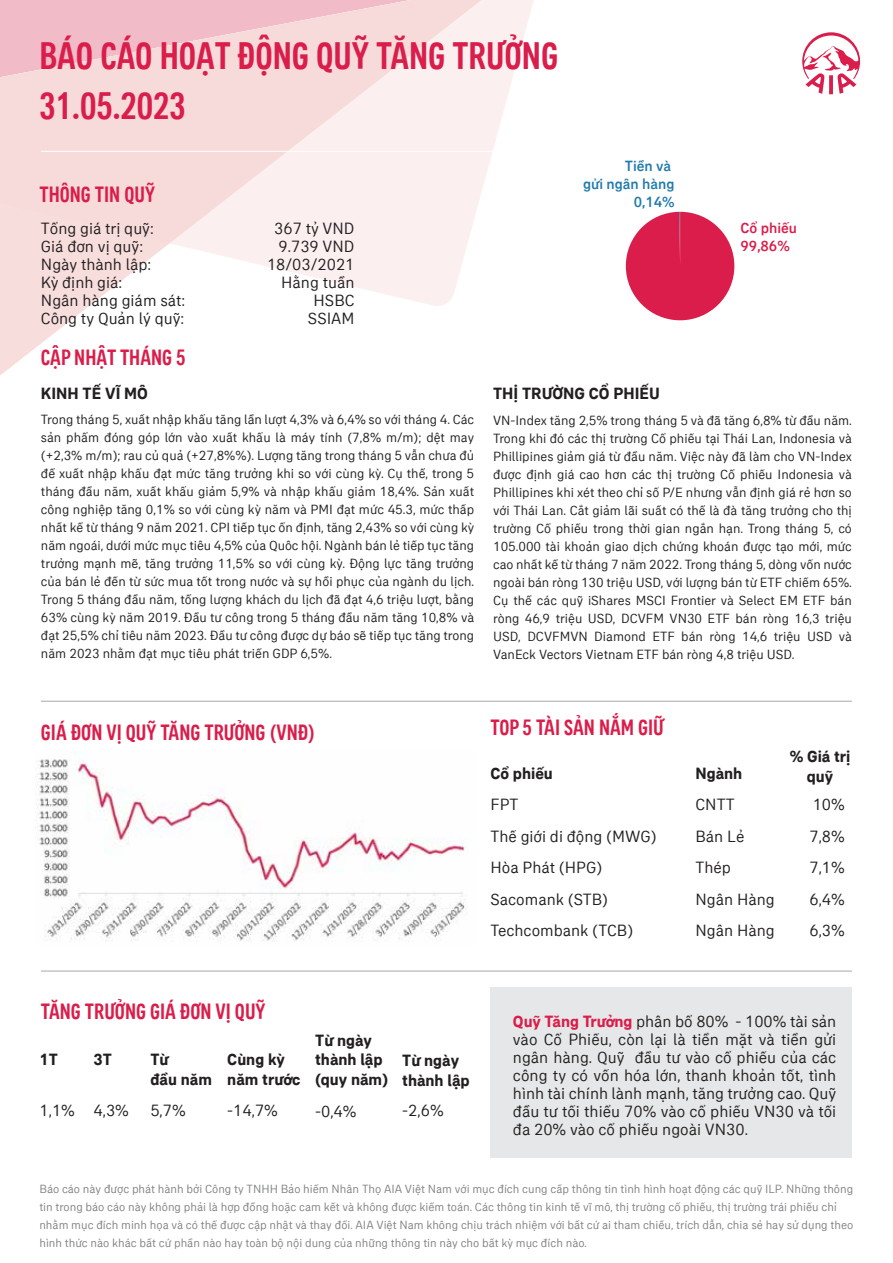
<style>
.page{position:relative;width:893px;height:1263px;background:#fff}
.page>*{position:absolute;margin:0;border:0;box-sizing:border-box;transform-origin:0 0}
.t1{font:500 condensed 39px "AIA Everest";color:#da1d4a}
.t2{font:500 condensed 22.5px "AIA Everest";color:#da1d4a}
.t3{font:16.5px/18px "AIA Everest";color:#231f20}
.t4{font:700 16.5px/19.8px "AIA Everest";color:#231f20}
.t5{font:500 15px/18px "AIA Everest";color:#207bad;text-align:right}
.t6{font:500 15px/18px "AIA Everest";color:#da1d4a}
.t7{font:13.5px/18px "AIA Everest";color:#231f20;text-align:justify}
.t8{font:12px/18px "AIA Everest";color:#808285}
.s1{font-weight:700;color:#da1d4a}
</style>
<div class="page">
<div style="left:490px;top:987px;width:362px;height:170px;background:#e6e7e8"></div>
<svg style="left:504px;top:0;width:30px;height:107px;fill:#fcf3f2"></svg>
<svg style="left:0;top:0;width:504px;height:375px"></svg>
<svg style="left:802px;top:32px;width:58px;height:62px"></svg>
<div style="left:626px;top:212px;width:108px;height:108px;background:#da1d4a;border-radius:54px"></div>
<hr style="left:41px;top:151px;width:811px;height:1px;background:#fff">
<hr style="left:41px;top:701px;width:811px;height:1px;background:#a7a9ac">
<hr style="left:41px;top:971px;width:811px;height:1px;background:#a7a9ac">
<img style="left:35px;top:752px;width:432px;height:190px">
<h1 class="t1" style="left:40px;top:31px;width:520px">BÁO CÁO HOẠT ĐỘNG QUỸ TĂNG TRƯỞNG</h1>
<h1 class="t1" style="left:40px;top:80px;width:148px">31.05.2023</h1>
<h2 class="t2" style="left:40px;top:180px;width:117px">THÔNG TIN QUỸ</h2>
<p class="t3" style="left:41px;top:218px;width:146px">Tổng giá trị quỹ:<br>Giá đơn vị quỹ:<br>Ngày thành lập:<br>Kỳ định giá:<br>Ngân hàng giám sát:<br>Công ty Quản lý quỹ:</p>
<h2 class="t2" style="left:41px;top:343px;width:146px">CẬP NHẬT THÁNG 5</h2>
<p class="t5" style="left:583px;top:156px;width:93px">Tiền và<br>gửi ngân hàng<br>0,14%</p>
<p class="t3" style="left:267px;top:218px;width:89px;text-align:right">367 tỷ VND<br>9.739 VND<br>18/03/2021<br>Hằng tuần<br>HSBC<br>SSIAM</p>
<p class="t6" style="left:740px;top:218px;width:58px">Cổ phiếu<br>99,86%</p>
<p class="t4" style="left:41px;top:383px;width:109px">KINH TẾ VĨ MÔ</p>
<p class="t4" style="left:493px;top:383px;width:168px">THỊ TRƯỜNG CỔ PHIẾU</p>
<p class="t7" style="left:41px;top:410px;width:435px">Trong tháng 5, xuất nhập khẩu tăng lần lượt 4,3% và 6,4% so với tháng 4. Các sản phẩm đóng góp lớn vào xuất khẩu là máy tính (7,8% m/m); dệt may (+2,3% m/m); rau củ quả (+27,8%%). Lượng tăng trong tháng 5 vẫn chưa đủ để xuất nhập khẩu đạt mức tăng trưởng khi so với cùng kỳ. Cụ thể, trong 5 tháng đầu năm, xuất khẩu giảm 5,9% và nhập khẩu giảm 18,4%. Sản xuất công nghiệp tăng 0,1% so với cùng kỳ năm và PMI đạt mức 45.3, mức thấp nhất kể từ tháng 9 năm 2021. CPI tiếp tục ổn định, tăng 2,43% so với cùng kỳ năm ngoái, dưới mức mục tiêu 4,5% của Quôc hội. Ngành bán lẻ tiếp tục tăng trưởng mạnh mẽ, tăng trưởng 11,5% so với cùng kỳ. Động lực tăng trưởng của bán lẻ đến từ sức mua tốt trong nước và sự hồi phục của ngành du lịch.<br>Trong 5 tháng đầu năm, tổng lượng khách du lịch đã đạt 4,6 triệu lượt, bằng 63% cùng kỳ năm 2019. Đầu tư công trong 5 tháng đầu năm tăng 10,8% và đạt 25,5% chỉ tiêu năm 2023. Đầu tư công được dự báo sẽ tiếp tục tăng trong năm 2023 nhằm đạt mục tiêu phát triển GDP 6,5%.</p>
<p class="t7" style="left:493px;top:410px;width:360px">VN-Index tăng 2,5% trong tháng 5 và đã tăng 6,8% từ đầu năm.<br>Trong khi đó các thị trường Cổ phiếu tại Thái Lan, Indonesia và Phillipines giảm giá từ đầu năm. Việc này đã làm cho VN-Index được định giá cao hơn các thị trường Cổ phiếu Indonesia và Phillipines khi xét theo chỉ số P/E nhưng vẫn định giá rẻ hơn so với Thái Lan. Cắt giảm lãi suất có thể là đà tăng trưởng cho thị trường Cổ phiếu trong thời gian ngắn hạn. Trong tháng 5, có 105.000 tài khoản giao dịch chứng khoán được tạo mới, mức cao nhất kể từ tháng 7 năm 2022. Trong tháng 5, dòng vốn nước ngoài bán ròng 130 triệu USD, với lượng bán từ ETF chiếm 65%.<br>Cụ thể các quỹ iShares MSCI Frontier và Select EM ETF bán ròng 46,9 triệu USD, DCVFM VN30 ETF bán ròng 16,3 triệu USD, DCVFMVN Diamond ETF bán ròng 14,6 triệu USD và VanEck Vectors Vietnam ETF bán ròng 4,8 triệu USD.</p>
<h2 class="t2" style="left:41px;top:718px;width:276px">GIÁ ĐƠN VỊ QUỸ TĂNG TRƯỞNG (VNĐ)</h2>
<h2 class="t2" style="left:490px;top:713px;width:175px">TOP 5 TÀI SẢN NẮM GIỮ</h2>
<p class="t4" style="left:490px;top:762px;width:64px">Cổ phiếu</p>
<p class="t4" style="left:695px;top:762px;width:48px">Ngành</p>
<p class="t4" style="left:790px;top:746px;width:62px;text-align:center">% Giá trị quỹ</p>
<p class="t3" style="left:490px;top:788px;width:168px;line-height:31.5px">FPT<br>Thế giới di động (MWG)<br>Hòa Phát (HPG)<br>Sacomank (STB)<br>Techcombank (TCB)</p>
<p class="t3" style="left:695px;top:788px;width:81px;line-height:31.5px">CNTT<br>Bán Lẻ<br>Thép<br>Ngân Hàng<br>Ngân Hàng</p>
<p class="t3" style="left:809px;top:788px;width:37px;line-height:31.5px;text-align:justify">10% 7,8% 7,1% 6,4% 6,3%</p>
<h2 class="t2" style="left:41px;top:997px;width:226px">TĂNG TRƯỞNG GIÁ ĐƠN VỊ QUỸ</h2>
<p class="t4" style="left:40px;top:1049px;width:20px">1T</p>
<p class="t3" style="left:40px;top:1101px;width:37px">1,1%</p>
<p class="t4" style="left:94px;top:1049px;width:20px">3T</p>
<p class="t3" style="left:94px;top:1101px;width:37px">4,3%</p>
<p class="t4" style="left:150px;top:1049px;width:63px">Từ<br>đầu năm</p>
<p class="t3" style="left:150px;top:1101px;width:37px">5,7%</p>
<p class="t4" style="left:227px;top:1049px;width:74px">Cùng kỳ năm trước</p>
<p class="t3" style="left:227px;top:1101px;width:52px">-14,7%</p>
<p class="t4" style="left:315px;top:1029px;width:75px">Từ ngày thành lập (quy năm)</p>
<p class="t3" style="left:315px;top:1101px;width:43px">-0,4%</p>
<p class="t4" style="left:402px;top:1050px;width:69px">Từ ngày thành lập</p>
<p class="t3" style="left:402px;top:1100px;width:43px">-2,6%</p>
<p class="t3" style="left:513px;top:1012px;width:325px;text-align:justify"><span class="s1">Quỹ Tăng Trưởng</span> phân bổ 80% - 100% tài sản vào Cổ Phiếu, còn lại là tiền mặt và tiền gửi ngân hàng. Quỹ đầu tư vào cổ phiếu của các công ty có vốn hóa lớn, thanh khoản tốt, tình hình tài chính lành mạnh, tăng trưởng cao. Quỹ đầu tư tối thiểu 70% vào cổ phiếu VN30 và tối đa 20% vào cổ phiếu ngoài VN30.</p>
<p class="t8" style="left:39px;top:1179px;width:815px">Báo cáo này được phát hành bởi Công ty TNHH Bảo hiểm Nhân Thọ AIA Việt Nam với mục đích cung cấp thông tin tình hình hoạt động các quỹ ILP. Những thông tin trong báo cáo này không phải là hợp đồng hoặc cam kết và không được kiểm toán. Các thông tin kinh tế vĩ mô, thị trường cổ phiếu, thị trường trái phiếu chỉ nhằm mục đích minh họa và có thể được cập nhật và thay đổi. AIA Việt Nam không chịu trách nhiệm với bất cứ ai tham chiếu, trích dẫn, chia sẻ hay sử dụng theo hình thức nào khác bất cứ phần nào hay toàn bộ nội dung của những thông tin này cho bất kỳ mục đích nào.</p>
</div>
